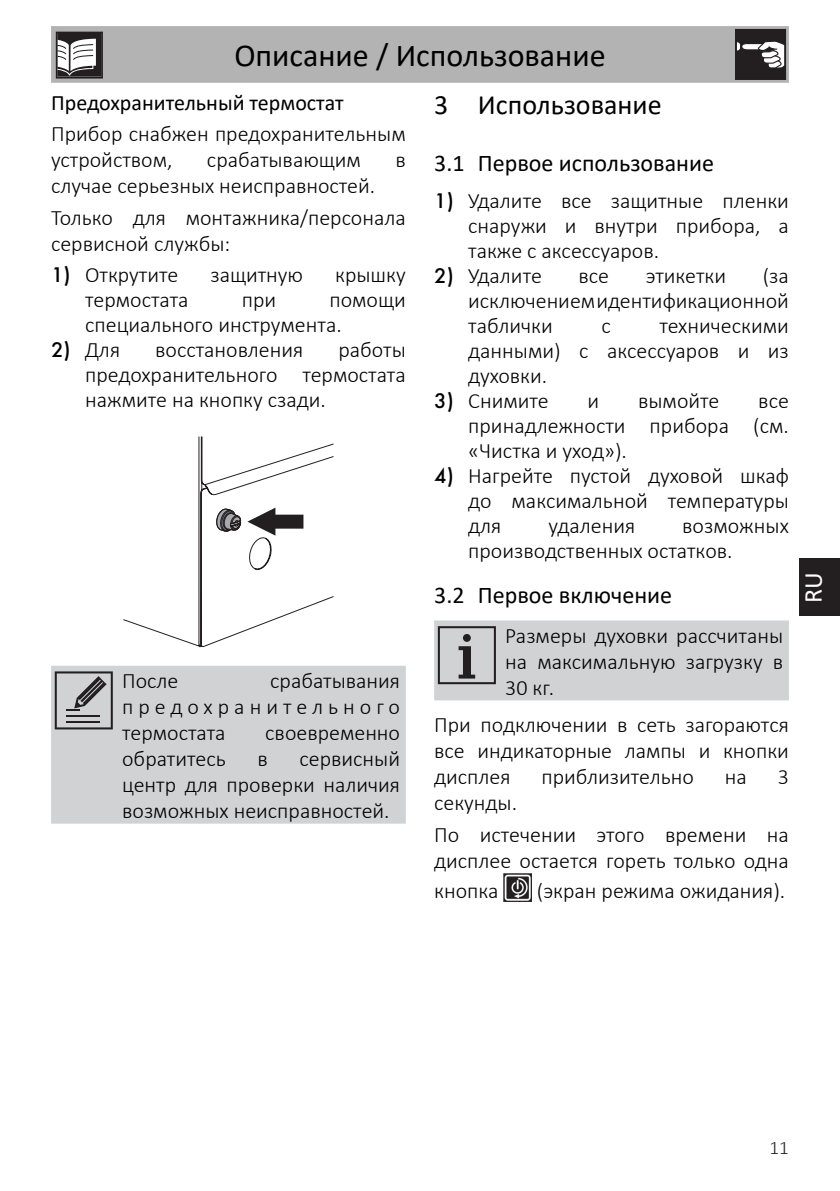
<style>
.page{position:relative;width:840px;height:1191px;background:#fff}
.page>*{position:absolute;margin:0;border:0;box-sizing:border-box;transform-origin:0 0}
.t1{font:32px "Calibri";color:#000}
.t2{font:28px "Calibri";color:#000}
.t3{font:26px "Calibri";color:#fff}
.t4{font:24px "Calibri";color:#000}
.Testo{font:300 22px/25px "Calibri";color:#000;text-align:justify}
.Titoletto{font:22px "Calibri";color:#000}
.t5{font:300 19px "Calibri";color:#231f20}
.s1{font-family:"Futura";font-weight:500}
</style>
<div class="page">
<div style="left:799px;top:558px;width:40px;height:58px;background:#231f20"></div>
<div style="left:51px;top:26px;width:737px;height:57px;background:#b3b3b3"></div>
<svg style="left:56px;top:31px;width:47px;height:48px"></svg>
<svg style="left:734px;top:29px;width:51px;height:51px;background:#504d4e"></svg>
<svg style="left:123px;top:436px;width:210px;height:211px"></svg>
<svg style="left:216px;top:508px;width:25px;height:24px"></svg>
<svg style="left:247px;top:507px;width:56px;height:28px"></svg>
<div style="left:51px;top:666px;width:354px;height:157px;background:#d1d2d4"></div>
<svg style="left:55px;top:671px;width:58px;height:58px;background:#a1a1a3"></svg>
<div style="left:434px;top:620px;width:354px;height:80px;background:#d1d2d4"></div>
<img style="left:503px;top:873px;width:28px;height:28px">
<h1 class="t1" style="left:234px;top:34px;width:372px">Описание / Использование</h1>
<p class="Titoletto" style="left:51px;top:87px;width:294px">Предохранительный термостат</p>
<p class="Testo" style="left:51px;top:121px;width:356px;line-height:26px">Прибор снабжен предохранительным устройством,</p>
<p class="t2" style="left:434px;top:85px;width:229px">3 Использование</p>
<p class="Testo" style="left:207px;top:147px;width:155px">срабатывающим</p>
<p class="Testo" style="left:395px;top:147px;width:12px">в</p>
<p class="Testo" style="left:51px;top:173px;width:325px">случае серьезных неисправностей.</p>
<p class="Testo" style="left:51px;top:204px;width:356px;line-height:26px">Только для монтажника/персонала сервисной службы:</p>
<p class="Testo" style="left:51px;top:261px;width:129px"><span class="s1">1)</span> Открутите</p>
<p class="Testo" style="left:210px;top:261px;width:94px">защитную</p>
<p class="Testo" style="left:335px;top:261px;width:72px">крышку</p>
<p class="Testo" style="left:85px;top:286px;width:105px">термостата</p>
<p class="Testo" style="left:241px;top:286px;width:36px">при</p>
<p class="t4" style="left:434px;top:146px;width:281px">3.1 Первое использование</p>
<p class="Testo" style="left:468px;top:187px;width:322px;text-indent:-34px"><span class="s1">1)</span> Удалите все защитные пленки снаружи и внутри прибора, а также с аксессуаров.</p>
<p class="Testo" style="left:434px;top:262px;width:109px"><span class="s1">2)</span> Удалите</p>
<p class="Testo" style="left:578px;top:262px;width:32px">все</p>
<p class="Testo" style="left:645px;top:262px;width:82px">этикетки</p>
<p class="Testo" style="left:468px;top:262px;width:322px;text-indent:294px">(за исключением идентификационной таблички</p>
<p class="Testo" style="left:85px;top:286px;width:322px;text-indent:244px">помощи специального инструмента.</p>
<p class="Testo" style="left:51px;top:336px;width:70px"><span class="s1">2)</span> Для</p>
<p class="Testo" style="left:155px;top:336px;width:149px">восстановления</p>
<p class="Testo" style="left:468px;top:312px;width:322px;text-indent:191px">техническими данными) с аксессуаров и из духовки.</p>
<p class="Testo" style="left:434px;top:387px;width:116px"><span class="s1">3)</span> Снимите</p>
<p class="Testo" style="left:587px;top:387px;width:13px">и</p>
<p class="Testo" style="left:637px;top:387px;width:83px">вымойте</p>
<p class="Testo" style="left:601px;top:312px;width:11px">с</p>
<p class="Testo" style="left:85px;top:336px;width:322px;text-indent:253px">работы предохранительного термостата нажмите на кнопку сзади.</p>
<p class="Testo" style="left:468px;top:387px;width:322px;text-indent:290px">все принадлежности прибора (см. «Чистка и уход»).</p>
<p class="Testo" style="left:468px;top:462px;width:322px;text-indent:-34px"><span class="s1">4)</span> Нагрейте пустой духовой шкаф до максимальной температуры для</p>
<p class="Testo" style="left:468px;top:512px;width:322px;text-indent:214px">возможных производственных остатков.</p>
<p class="t4" style="left:434px;top:579px;width:239px">3.2 Первое включение</p>
<p class="Testo" style="left:505px;top:622px;width:279px;line-height:26px">Размеры духовки рассчитаны на максимальную загрузку в 30 кг.</p>
<p class="Testo" style="left:434px;top:711px;width:356px;line-height:26px">При подключении в сеть загораются все индикаторные лампы и кнопки дисплея</p>
<p class="Testo" style="left:548px;top:512px;width:88px">удаления</p>
<p class="Testo" style="left:122px;top:667px;width:279px;line-height:26px;text-indent:148px">срабатывания предохранительного термостата</p>
<p class="Testo" style="left:122px;top:668px;width:58px">После</p>
<p class="Testo" style="left:265px;top:720px;width:136px">своевременно</p>
<p class="Testo" style="left:122px;top:746px;width:105px">обратитесь</p>
<p class="Testo" style="left:257px;top:746px;width:12px">в</p>
<p class="Testo" style="left:122px;top:745px;width:279px;line-height:26px;text-indent:177px">сервисный центр для проверки наличия возможных неисправностей.</p>
<p class="Testo" style="left:541px;top:764px;width:154px">приблизительно</p>
<p class="Testo" style="left:724px;top:764px;width:23px">на</p>
<p class="Testo" style="left:777px;top:764px;width:13px">3</p>
<p class="Testo" style="left:434px;top:790px;width:84px">секунды.</p>
<p class="Testo" style="left:434px;top:821px;width:356px;line-height:26px">По истечении этого времени на дисплее остается гореть только одна</p>
<p class="Testo" style="left:434px;top:877px;width:66px">кнопка</p>
<p class="Testo" style="left:536px;top:877px;width:250px">(экран режима ожидания).</p>
<p class="t3" style="left:794px;top:603px;width:32px;rotate:-90deg">RU</p>
<p class="t5" style="left:769px;top:1136px;width:21px">11</p>
</div>
